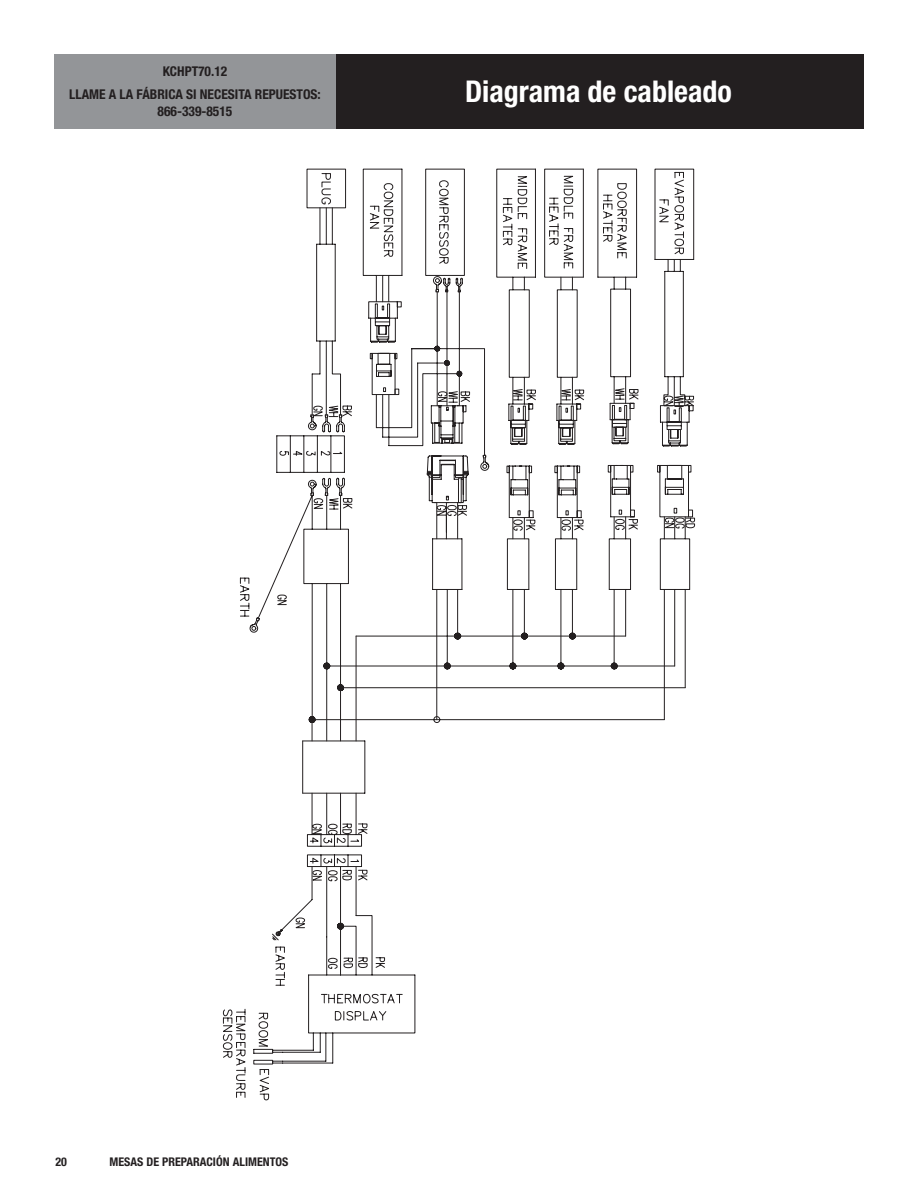
<style>
.page{position:relative;width:918px;height:1188px;background:#fff}
.page>*{position:absolute;margin:0;border:0;box-sizing:border-box;transform-origin:0 0}
.t1{font:700 condensed 30px "Helvetica Neue LT Std";color:#fff}
.t2{font:700 condensed 13.5px "Helvetica Neue LT Std";color:#231f20}
.t3{font:700 condensed 12px "Helvetica Neue LT Std";color:#231f20}
</style>
<div class="page">
<div style="left:333px;top:54px;width:531px;height:74px;background:#231f20"></div>
<div style="left:54px;top:54px;width:282px;height:74px;background:#939598"></div>
<svg style="left:436px;top:169px;width:254px;height:520px"></svg>
<svg style="left:236px;top:172px;width:449px;height:928px"></svg>
<svg style="left:222px;top:176px;width:408px;height:882px"></svg>
<p class="t2" style="left:163px;top:63px;width:66px">KCHPT70.12</p>
<p class="t2" style="left:69px;top:86px;width:253px">LLAME A LA FÁBRICA SI NECESITA REPUESTOS:</p>
<p class="t2" style="left:158px;top:103px;width:76px">866-339-8515</p>
<p class="t1" style="left:465px;top:73px;width:268px">Diagrama de cableado</p>
<p class="t3" style="left:56px;top:1154px;width:13px">20</p>
<p class="t3" style="left:110px;top:1154px;width:180px">MESAS DE PREPARACIÓN ALIMENTOS</p>
</div>
